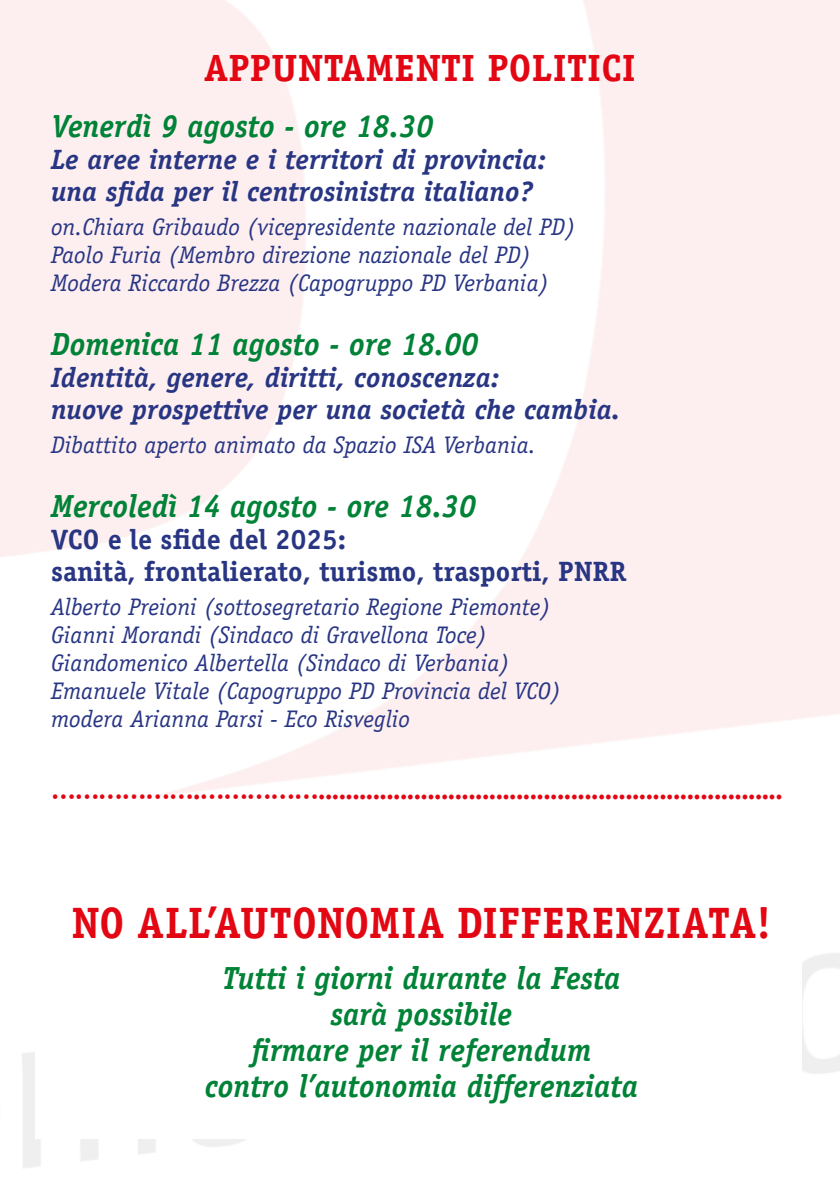
<style>
.page{position:relative;width:840px;height:1191px;background:#fff}
.page>*{position:absolute;margin:0;border:0;box-sizing:border-box;transform-origin:0 0}
.t1{font:700 44px "Officina Serif";letter-spacing:.01em;color:#e30613;scale:.95 1}
.t2{font:700 38px "Officina Serif";letter-spacing:.01em;color:#e30613}
.t3{font:italic 700 32px/36px "Officina Serif";color:#008237;text-align:center;scale:.95 1}
.t4{font:italic 700 28px/32px "Officina Serif";color:#283583}
.t5{font:700 28px/32px "Officina Serif";color:#283583}
.t6{font:700 26px "Officina Serif";color:#e30613;scale:.95 1}
.t7{font:italic 24px/28px "Officina Serif";color:#283583}
</style>
<div class="page">
<h2 class="t2" style="left:204px;top:44px;width:433px">APPUNTAMENTI POLITICI</h2>
<h3 class="t3" style="left:51px;top:108px;width:403px">Venerdì 9 agosto - ore 18.30</h3>
<p class="t4" style="left:51px;top:144px;width:496px">Le aree interne e i territori di provincia: una sfida per il centrosinistra italiano?</p>
<p class="t7" style="left:51px;top:213px;width:525px">on.Chiara Gribaudo (vicepresidente nazionale del PD)<br>Paolo Furia (Membro direzione nazionale del PD)<br>Modera Riccardo Brezza (Capogruppo PD Verbania)</p>
<h3 class="t3" style="left:51px;top:326px;width:451px">Domenica 11 agosto - ore 18.00</h3>
<p class="t4" style="left:51px;top:362px;width:570px">Identità, genere, diritti, conoscenza:<br>nuove prospettive per una società che cambia.</p>
<p class="t7" style="left:51px;top:431px;width:486px">Dibattito aperto animato da Spazio ISA Verbania.</p>
<h3 class="t3" style="left:51px;top:488px;width:448px">Mercoledì 14 agosto - ore 18.30</h3>
<p class="t5" style="left:51px;top:523px;width:576px">VCO e le sfide del 2025:<br>sanità, frontalierato, turismo, trasporti, PNRR</p>
<p class="t7" style="left:51px;top:593px;width:511px">Alberto Preioni (sottosegretario Regione Piemonte)<br>Gianni Morandi (Sindaco di Gravellona Toce)<br>Giandomenico Albertella (Sindaco di Verbania)<br>Emanuele Vitale (Capogruppo PD Provincia del VCO) modera Arianna Parsi - Eco Risveglio</p>
<p class="t6" style="left:51px;top:774px;width:771px">……………….……………....................................................................</p>
<h1 class="t1" style="left:71px;top:895px;width:737px">NO ALL’AUTONOMIA DIFFERENZIATA!</h1>
<h3 class="t3" style="left:204px;top:960px;width:457px">Tutti i giorni durante la Festa sarà possibile<br>firmare per il referendum<br>contro l’autonomia differenziata</h3>
</div>
